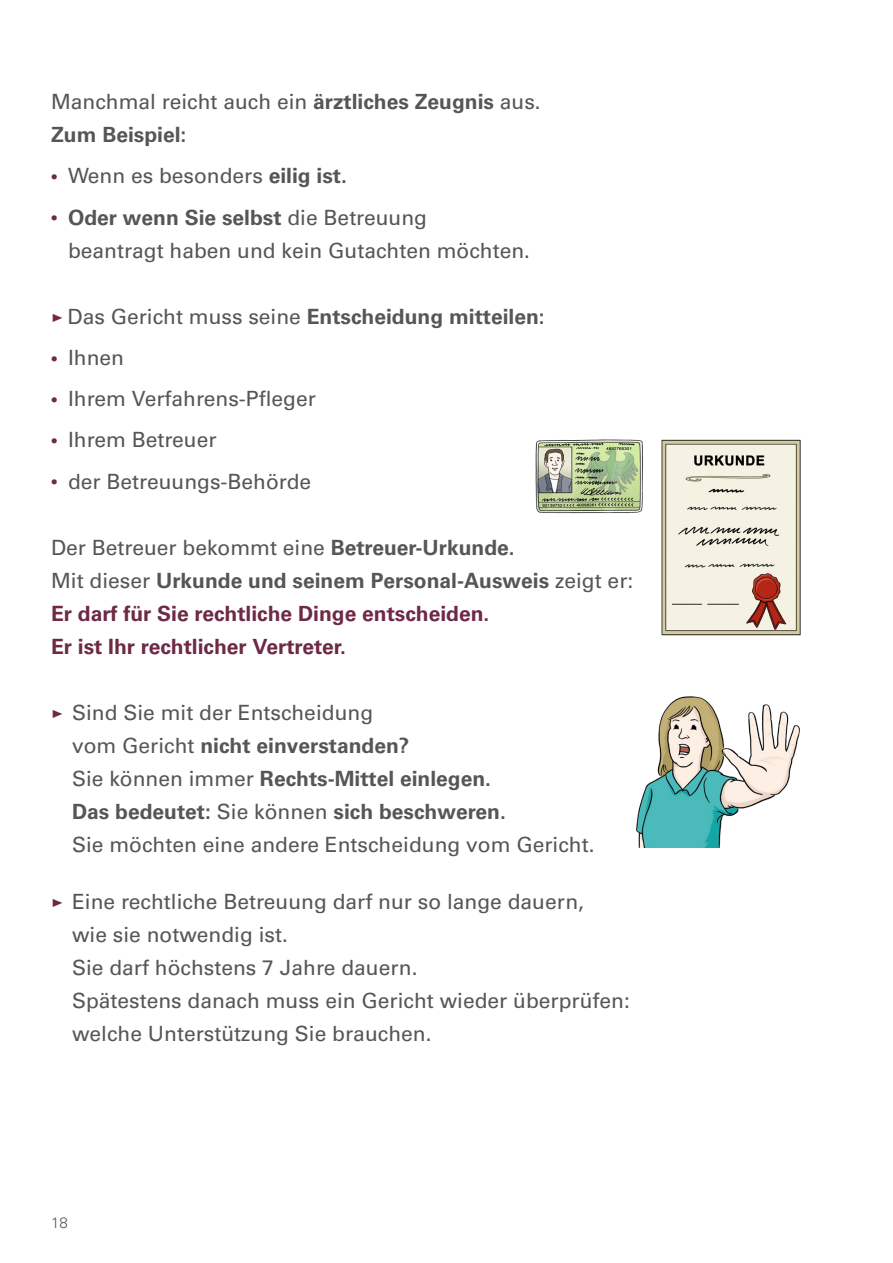
<style>
.page{position:relative;width:893px;height:1263px;background:#fff}
.page>*{position:absolute;margin:0;border:0;box-sizing:border-box;transform-origin:0 0}
.Copy{font:21px/33px "Univers LT 55 Rm";color:#565655}
.Inhalt_Link{font:21px/33px "Univers LT 55 Rm";color:#565655}
.Copy-2{font:21px/33px "Univers LT 65 Bd";color:#565655}
.Inhalt_Link-2{font:21px/33px "Univers LT 65 Bd";color:#6e2944}
.t1{font:15px "Univers LT 45 Lt";color:#565655}
.s1{font-family:"Univers LT 55 Rm"}
.s2{font-size:14.25px;color:#6e2944}
.s3{font-family:"Univers LT 65 Bd"}
.s4{font-family:"Univers LT 65 Bd";font-size:14.25px;color:#6e2944}
.s5{font-family:"The Sans Semi Bold Caps";color:#6e2944}
</style>
<div class="page">
<img style="left:661px;top:439px;width:140px;height:197px">
<img style="left:535px;top:439px;width:108px;height:75px">
<img style="left:636px;top:696px;width:164px;height:152px">
<p class="Copy-2" style="left:51px;top:85px;width:491px"><span class="s1">Manchmal reicht auch ein</span> ärztliches Zeugnis <span class="s1">aus.<br></span>Zum Beispiel:</p>
<p class="Copy" style="left:52px;top:159px;width:297px"><span class="s2">•</span> Wenn es besonders <span class="s3">eilig ist.</span></p>
<p class="Copy" style="left:68px;top:201px;width:464px;text-indent:-16px"><span class="s4">•</span> <span class="s3">Oder wenn Sie selbst</span> die Betreuung<br>beantragt haben und kein Gutachten möchten.</p>
<p class="Copy-2" style="left:51px;top:300px;width:495px"><span class="s5">&gt;</span> <span class="s1">Das Gericht muss seine</span> Entscheidung mitteilen:</p>
<p class="Copy" style="left:52px;top:341px;width:74px"><span class="s2">•</span> Ihnen</p>
<p class="Copy" style="left:52px;top:382px;width:265px"><span class="s2">•</span> Ihrem Verfahrens-Pfleger</p>
<p class="Copy" style="left:52px;top:423px;width:166px"><span class="s2">•</span> Ihrem Betreuer</p>
<p class="Copy" style="left:52px;top:465px;width:261px"><span class="s2">•</span> der Betreuungs-Behörde</p>
<p class="Copy" style="left:51px;top:531px;width:465px">Der Betreuer bekommt eine <span class="s3">Betreuer-Urkunde.</span></p>
<p class="Copy-2" style="left:51px;top:564px;width:584px"><span class="s1">Mit dieser</span> Urkunde und seinem Personal-Ausweis <span class="s1">zeigt er:</span></p>
<p class="Inhalt_Link-2" style="left:51px;top:597px;width:440px">Er darf für Sie rechtliche Dinge entscheiden.<br>Er ist Ihr rechtlicher Vertreter.</p>
<p class="Inhalt_Link" style="left:72px;top:696px;width:524px;text-indent:-21px"><span class="s5">&gt;</span> Sind Sie mit der Entscheidung<br>vom Gericht <span class="s3">nicht einverstanden?<br></span>Sie können immer <span class="s3">Rechts-Mittel einlegen.<br>Das bedeutet:</span> Sie können <span class="s3">sich beschweren.<br></span>Sie möchten eine andere Entscheidung vom Gericht.</p>
<p class="Copy" style="left:72px;top:885px;width:559px;text-indent:-21px"><span class="s5">&gt;</span> Eine rechtliche Betreuung darf nur so lange dauern,<br>wie sie notwendig ist.<br>Sie darf höchstens 7 Jahre dauern.<br>Spätestens danach muss ein Gericht wieder überprüfen: welche Unterstützung Sie brauchen.</p>
<p class="t1" style="left:51px;top:1214px;width:18px">18</p>
</div>
